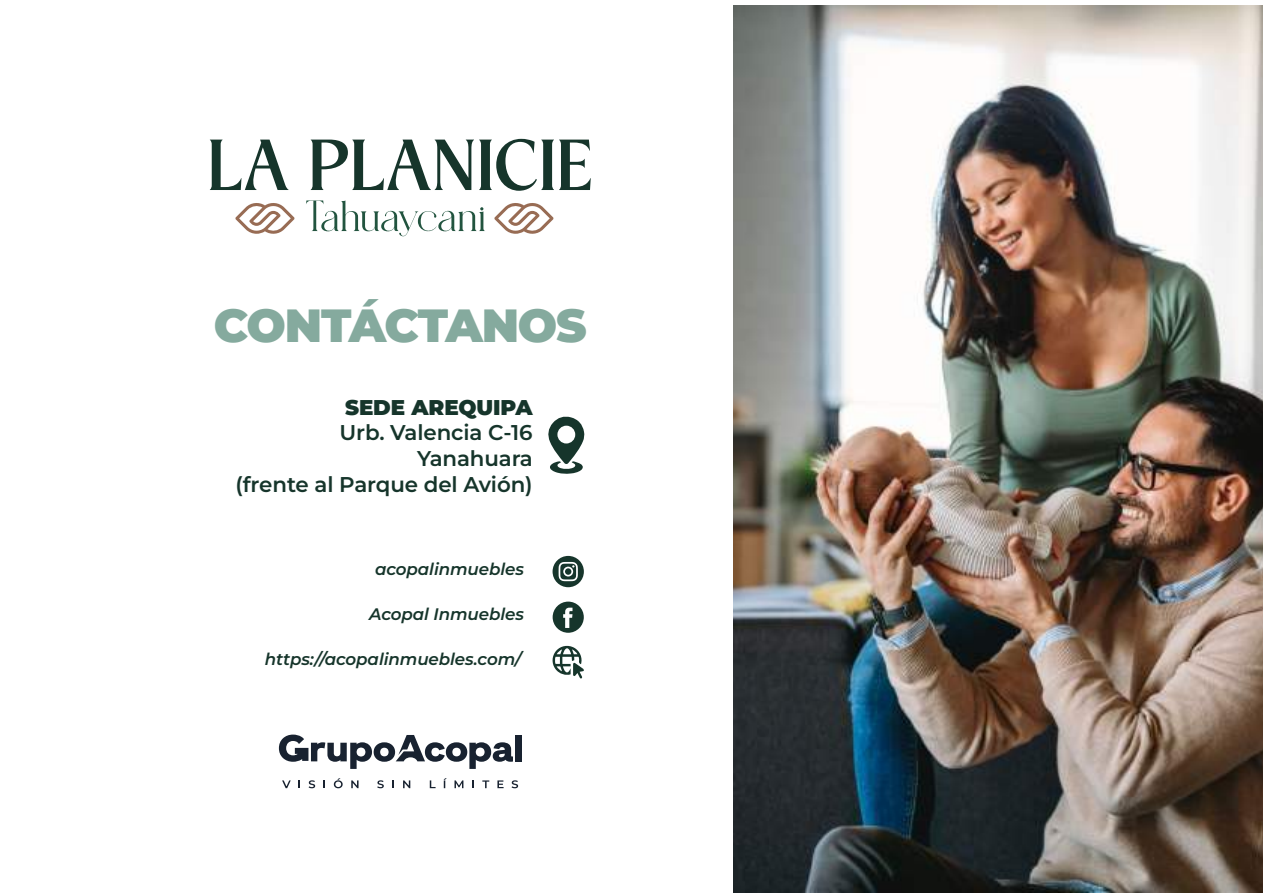
<style>
.page{position:relative;width:1263px;height:893px;background:#fff}
.page>*{position:absolute;margin:0;border:0;box-sizing:border-box;transform-origin:0 0}
.t1{font:900 46.5px "Montserrat";letter-spacing:-.03em;color:#85aa9e}
.t2{font:600 21.3px/25.7px "Montserrat";letter-spacing:-.005em;color:#16352b;text-align:right}
.t3{font:900 21.3px "Montserrat";letter-spacing:-.005em;color:#16352b}
.t4{font:italic 600 16.65px "Montserrat";letter-spacing:-.005em;color:#16352b}
</style>
<div class="page">
<svg style="left:306px;top:200px;width:179px;height:36px"></svg>
<svg style="left:210px;top:140px;width:78px;height:50px"></svg>
<svg style="left:311px;top:139px;width:280px;height:52px"></svg>
<svg style="left:235px;top:203px;width:60px;height:31px"></svg>
<svg style="left:494px;top:203px;width:60px;height:31px"></svg>
<svg style="left:548px;top:416px;width:37px;height:58px"></svg>
<svg style="left:552px;top:645px;width:32px;height:34px"></svg>
<svg style="left:553px;top:602px;width:31px;height:31px"></svg>
<svg style="left:552px;top:556px;width:32px;height:31px"></svg>
<div style="left:565px;top:568px;width:6px;height:7px;background:#16352b;border-radius:50%"></div>
<svg style="left:282px;top:780px;width:9px;height:8px"></svg>
<svg style="left:309px;top:780px;width:6px;height:8px"></svg>
<svg style="left:334px;top:778px;width:9px;height:10px"></svg>
<svg style="left:351px;top:780px;width:7px;height:8px"></svg>
<svg style="left:377px;top:780px;width:7px;height:8px"></svg>
<svg style="left:392px;top:780px;width:2px;height:8px"></svg>
<svg style="left:403px;top:780px;width:7px;height:8px"></svg>
<svg style="left:430px;top:780px;width:6px;height:8px"></svg>
<svg style="left:444px;top:778px;width:3px;height:10px"></svg>
<svg style="left:454px;top:780px;width:9px;height:8px"></svg>
<svg style="left:482px;top:780px;width:7px;height:8px"></svg>
<svg style="left:497px;top:780px;width:7px;height:8px"></svg>
<svg style="left:512px;top:780px;width:6px;height:8px"></svg>
<div style="left:515px;top:735px;width:7px;height:26px;background:#182230"></div>
<svg style="left:279px;top:735px;width:234px;height:34px"></svg>
<img style="left:733px;top:5px;width:530px;height:888px">
<h1 class="t1" style="left:214px;top:291px;width:374px">CONTÁCTANOS</h1>
<p class="t3" style="left:345px;top:391px;width:189px">SEDE AREQUIPA</p>
<p class="t2" style="left:236px;top:419px;width:299px">Urb. Valencia C-16<br>Yanahuara<br>(frente al Parque del Avión)</p>
<p class="t4" style="left:375px;top:557px;width:151px">acopalinmuebles</p>
<p class="t4" style="left:369px;top:603px;width:157px">Acopal Inmuebles</p>
<p class="t4" style="left:265px;top:647px;width:258px">https://acopalinmuebles.com/</p>
</div>
